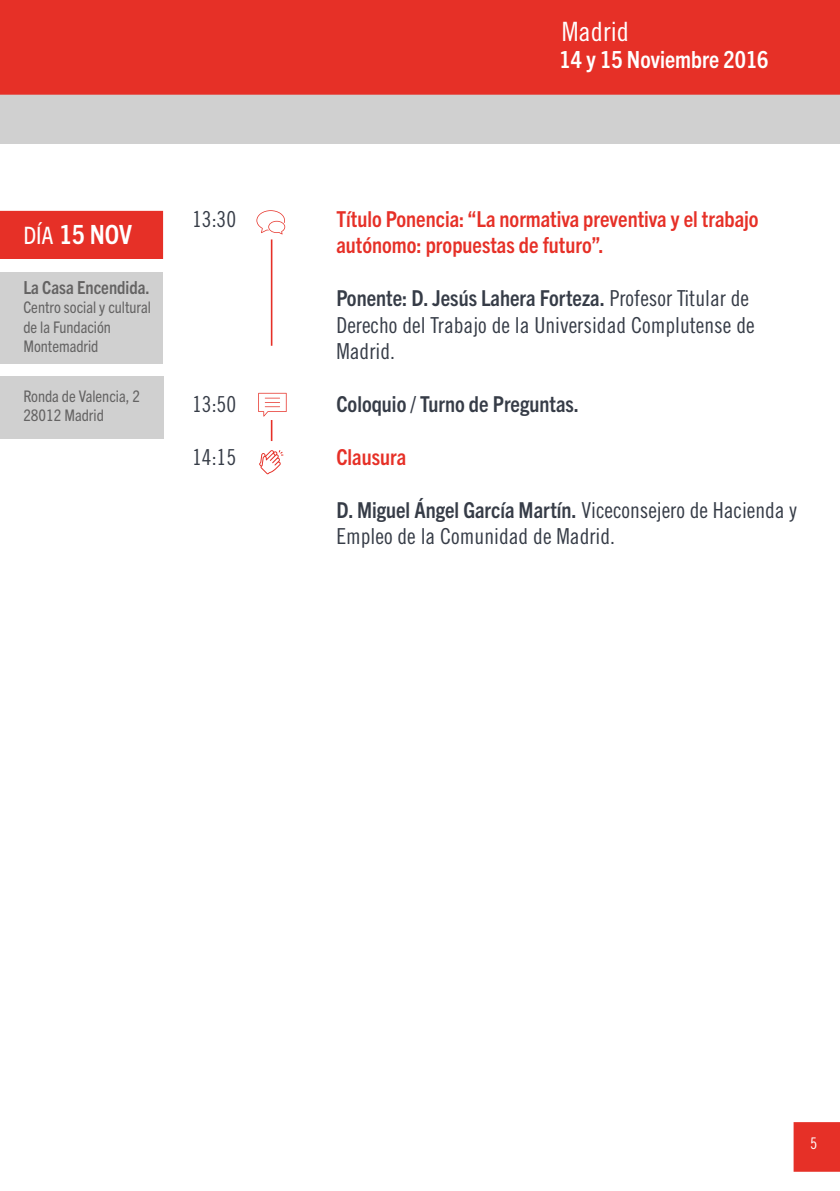
<style>
.page{position:relative;width:840px;height:1191px;background:#fff}
.page>*{position:absolute;margin:0;border:0;box-sizing:border-box;transform-origin:0 0}
.t1{font:700 condensed 26.6px "Trade Gothic Next LT Pro";color:#fff}
.t2{font:26.6px "Trade Gothic LT Std Cn 18";color:#fff}
.t3{font:700 condensed 23.6px "Trade Gothic Next LT Pro";color:#fff}
.t4{font:700 condensed 22px "Trade Gothic Next LT Pro";color:#363c47}
.t5{font:22px/26.4px "Trade Gothic LT Std Cn 18";color:#363c47}
.t6{font:700 condensed 22px/26.4px "Trade Gothic Next LT Pro";color:#e63027}
.t7{font:700 condensed 18px "Trade Gothic Next LT Pro";color:#646363}
.t8{font:condensed 16px/19.2px "Trade Gothic Next LT Pro";color:#646363}
.t9{font:16px "Trade Gothic LT Std Cn 18";color:#fff}
.s1{font-weight:400;font-size:24px}
.s2{font-family:"Trade Gothic LT Std Cn 18";font-weight:400;font-stretch:normal}
</style>
<div class="page">
<div style="left:0;top:94px;width:839px;height:50px;background:#d0d0d0"></div>
<div style="left:0;top:0;width:839px;height:95px;background:#e63027"></div>
<div style="left:0;top:272px;width:162px;height:91px;background:#d0d0d0"></div>
<div style="left:1px;top:212px;width:161px;height:46px;background:#e63027"></div>
<div style="left:0;top:211px;width:163px;height:48px;border:2px solid #e63027"></div>
<div style="left:0;top:376px;width:163px;height:63px;background:#d0d0d0"></div>
<hr style="left:271px;top:239px;width:1px;height:107px;background:#e63027">
<svg style="left:258px;top:393px;width:28px;height:48px"></svg>
<svg style="left:256px;top:210px;width:29px;height:24px"></svg>
<svg style="left:259px;top:450px;width:24px;height:24px"></svg>
<div style="left:793px;top:1122px;width:46px;height:49px;background:#e63027"></div>
<p class="t2" style="left:561px;top:16px;width:69px">Madrid</p>
<p class="t3" style="left:559px;top:43px;width:210px">14 y 15 Noviembre 2016</p>
<p class="t1" style="left:23px;top:216px;width:110px"><span class="s1">DÍA</span> 15 NOV</p>
<p class="t7" style="left:23px;top:275px;width:128px">La Casa Encendida.</p>
<p class="t8" style="left:23px;top:297px;width:129px">Centro social y cultural de la Fundación<br>Montemadrid</p>
<p class="t8" style="left:23px;top:386px;width:118px">Ronda de Valencia, 2<br>28012 Madrid</p>
<p class="t5" style="left:192px;top:206px;width:45px">13:30</p>
<p class="t6" style="left:336px;top:204px;width:423px">Título Ponencia: “La normativa preventiva y el trabajo autónomo: propuestas de futuro”.</p>
<p class="t4" style="left:336px;top:283px;width:414px">Ponente: D. Jesús Lahera Forteza. <span class="s2">Profesor Titular de</span></p>
<p class="t5" style="left:336px;top:311px;width:419px">Derecho del Trabajo de la Universidad Complutense de<br>Madrid.</p>
<p class="t5" style="left:192px;top:390px;width:45px">13:50</p>
<p class="t4" style="left:336px;top:389px;width:244px">Coloquio / Turno de Preguntas.</p>
<p class="t5" style="left:192px;top:443px;width:45px">14:15</p>
<p class="t6" style="left:336px;top:442px;width:71px">Clausura</p>
<p class="t4" style="left:336px;top:494px;width:461px">D. Miguel Ángel García Martín. <span class="s2">Viceconsejero de Hacienda y</span></p>
<p class="t5" style="left:336px;top:522px;width:280px">Empleo de la Comunidad de Madrid.</p>
<p class="t9" style="left:809px;top:1133px;width:9px">5</p>
</div>
